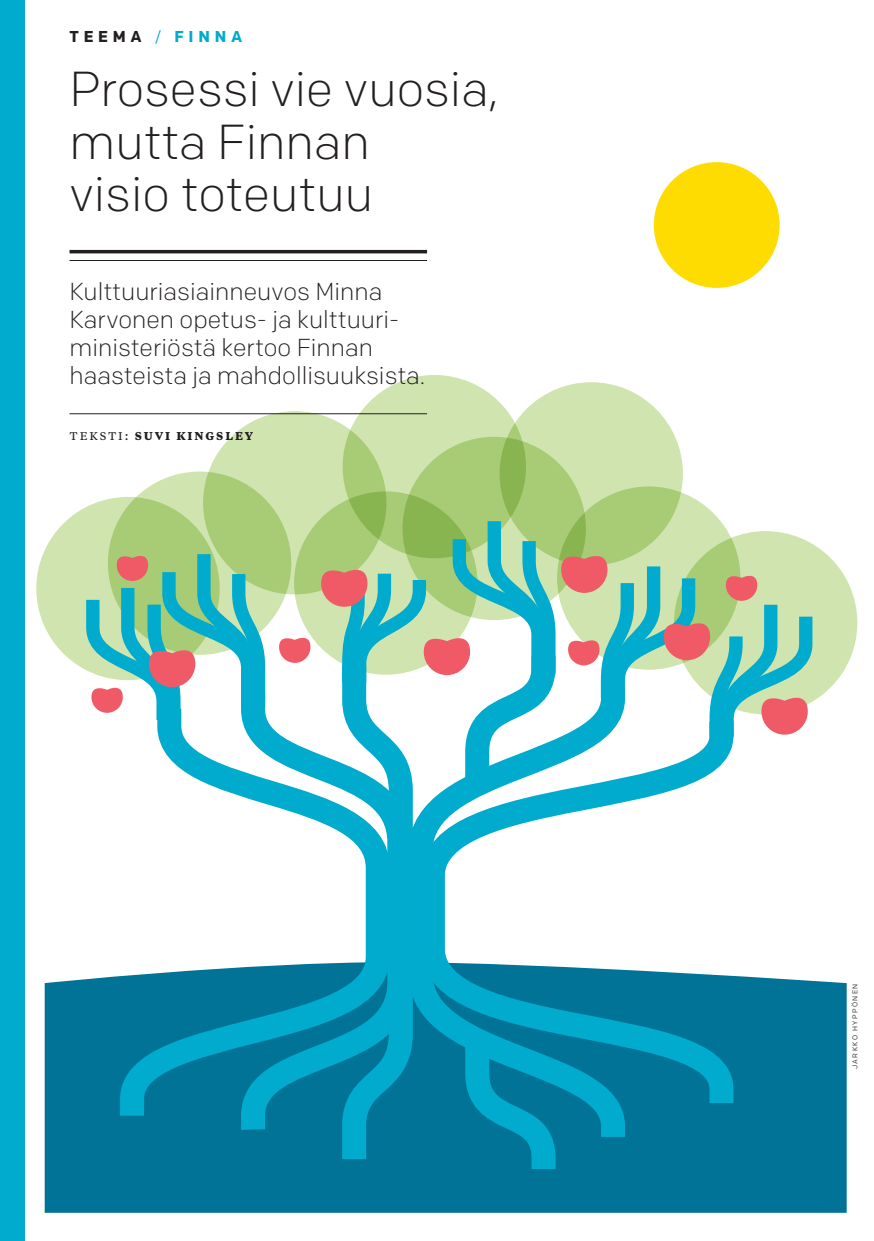
<style>
.page{position:relative;width:874px;height:1241px;background:#fff}
.page>*{position:absolute;margin:0;border:0;box-sizing:border-box;transform-origin:0 0}
.t1{font:300 49px/52.5px "Colfax";color:#231f20}
.t2{font:300 24.5px/28px "Colfax";color:#231f20}
.t3{font:700 15.75px "Colfax";letter-spacing:.3em;color:#231f20}
.t4{font:600 13.12px "Tiempos Text";letter-spacing:.14em;color:#231f20}
.t5{font:7px "Colfax";letter-spacing:.2em;color:#231f20}
.s1{font-weight:400;color:#00abcd}
.s2{color:#00abcd}
.s3{font-weight:400}
</style>
<div class="page">
<div style="left:45px;top:977px;width:801px;height:235px;background:#007396"></div>
<div style="left:673px;top:531px;width:183px;height:183px;background:#cfe4ae;border-radius:50%"></div>
<div style="left:294px;top:491px;width:183px;height:183px;background:#cfe4ae;border-radius:50%"></div>
<div style="left:108px;top:471px;width:183px;height:183px;background:#cfe4ae;border-radius:50%"></div>
<svg style="left:203px;top:411px;width:183px;height:183px;background:#c0da99"></svg>
<svg style="left:499px;top:382px;width:183px;height:183px;background:#c5dea0"></svg>
<svg style="left:342px;top:375px;width:183px;height:183px;background:#b9d58f"></svg>
<div style="left:653px;top:162px;width:126px;height:126px;background:#ffdc01;border-radius:50%"></div>
<svg style="left:36px;top:497px;width:183px;height:183px;background:#c3dc9e"></svg>
<svg style="left:229px;top:1139px;width:92px;height:14px"></svg>
<svg style="left:157px;top:727px;width:164px;height:96px"></svg>
<svg style="left:108px;top:963px;width:213px;height:176px;background:#0984a6"></svg>
<svg style="left:279px;top:632px;width:31px;height:30px"></svg>
<svg style="left:79px;top:540px;width:193px;height:193px"></svg>
<svg style="left:321px;top:508px;width:497px;height:684px"></svg>
<hr style="left:69px;top:250px;width:358px;height:3px;background:#231f20">
<hr style="left:69px;top:260px;width:358px;height:1px;background:#231f20">
<hr style="left:69px;top:413px;width:358px;height:1px;background:#231f20">
<div style="left:0;top:0;width:25px;height:1240px;background:#00abcd"></div>
<p class="t3" style="left:69px;top:27px;width:174px">TEEMA <span class="s1">/</span> <span class="s2">FINNA</span></p>
<h1 class="t1" style="left:69px;top:63px;width:431px">Prosessi vie vuosia, mutta Finnan<br>visio toteutuu</h1>
<p class="t2" style="left:69px;top:277px;width:357px">Kulttuuriasiainneuvos Minna<br>Karvonen opetus- ja kulttuuri&shy;ministeriöstä kertoo Finnan haasteista ja mahdollisuuksista.</p>
<p class="t4" style="left:69px;top:426px;width:185px"><span class="s3">TEKSTI:</span> SUVI KINGSLEY</p>
<p class="t5" style="left:850px;top:1068px;width:86px;rotate:-90deg">jarkko h yppön en</p>
</div>
